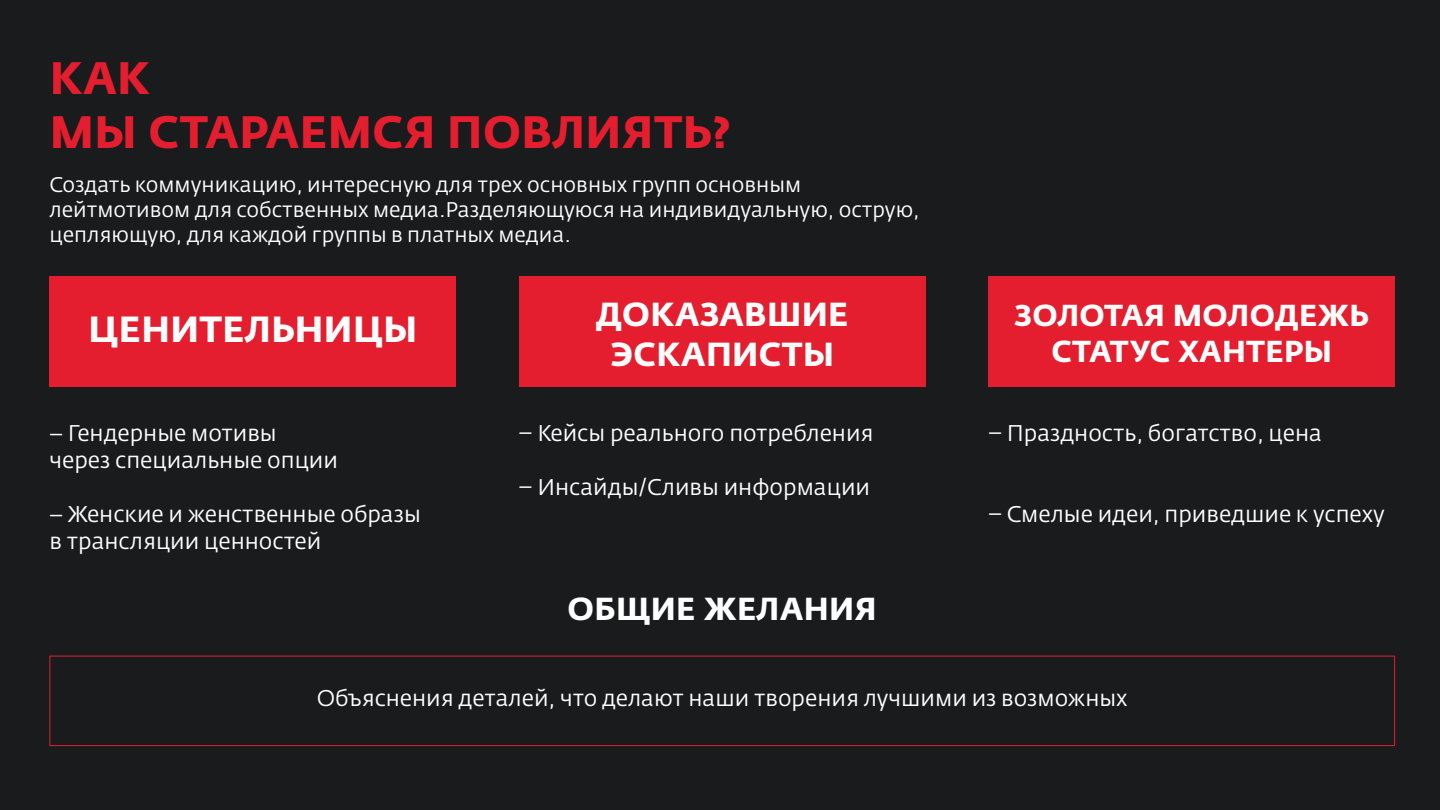
<style>
.page{position:relative;width:1440px;height:810px;background:#191b1c}
.page>*{position:absolute;margin:0;border:0;box-sizing:border-box;transform-origin:0 0}
.t1{font:700 45px/54px "Fedra Sans Alt Pro";letter-spacing:.01em;color:#e41e2f}
.t2{font:700 36px "Fedra Sans Alt Pro";letter-spacing:.01em;color:#fff}
.t3{font:700 33px/39.6px "Fedra Sans Alt Pro";letter-spacing:.01em;color:#fff;text-align:center}
.t4{font:700 31.5px "Fedra Sans Alt Pro";letter-spacing:.01em;color:#fff}
.t5{font:700 30px/36px "Fedra Sans Alt Pro";letter-spacing:.01em;color:#fff;text-align:center}
.t6{font:22.5px/27px "Fedra Sans Alt Pro";color:#fff}
.t7{font:21px/25.2px "Fedra Sans Alt Pro";color:#fff}
</style>
<div class="page">
<div style="left:50px;top:276px;width:406px;height:111px;background:#e41e2f"></div>
<div style="left:50px;top:656px;width:1345px;height:90px;border:1px solid #e41e2f"></div>
<div style="left:519px;top:276px;width:407px;height:111px;background:#e41e2f"></div>
<div style="left:988px;top:276px;width:407px;height:111px;background:#e41e2f"></div>
<h1 class="t1" style="left:50px;top:51px;width:683px">КАК<br>МЫ СТАРАЕМСЯ ПОВЛИЯТЬ?</h1>
<p class="t7" style="left:50px;top:172px;width:872px">Создать коммуникацию, интересную для трех основных групп основным лейтмотивом для собственных медиа.Разделяющуюся на индивидуальную, острую, цепляющую, для каждой группы в платных медиа.</p>
<h2 class="t2" style="left:88px;top:306px;width:330px">ЦЕНИТЕЛЬНИЦЫ</h2>
<p class="t6" style="left:50px;top:419px;width:290px">– Гендерные мотивы через специальные опции</p>
<p class="t6" style="left:50px;top:500px;width:373px">– Женские и женственные образы в трансляции ценностей</p>
<h3 class="t3" style="left:596px;top:295px;width:254px">ДОКАЗАВШИЕ<br>ЭСКАПИСТЫ</h3>
<p class="t6" style="left:519px;top:419px;width:356px">– Кейсы реального потребления</p>
<p class="t6" style="left:519px;top:473px;width:353px">– Инсайды/Сливы информации</p>
<h3 class="t4" style="left:568px;top:589px;width:311px">ОБЩИЕ ЖЕЛАНИЯ</h3>
<h3 class="t5" style="left:1014px;top:297px;width:356px">ЗОЛОТАЯ МОЛОДЕЖЬ<br>СТАТУС ХАНТЕРЫ</h3>
<p class="t6" style="left:988px;top:419px;width:335px">– Праздность, богатство, цена</p>
<p class="t6" style="left:988px;top:500px;width:398px">– Смелые идеи, приведшие к успеху</p>
<p class="t6" style="left:317px;top:684px;width:812px">Объяснения деталей, что делают наши творения лучшими из возможных</p>
</div>
